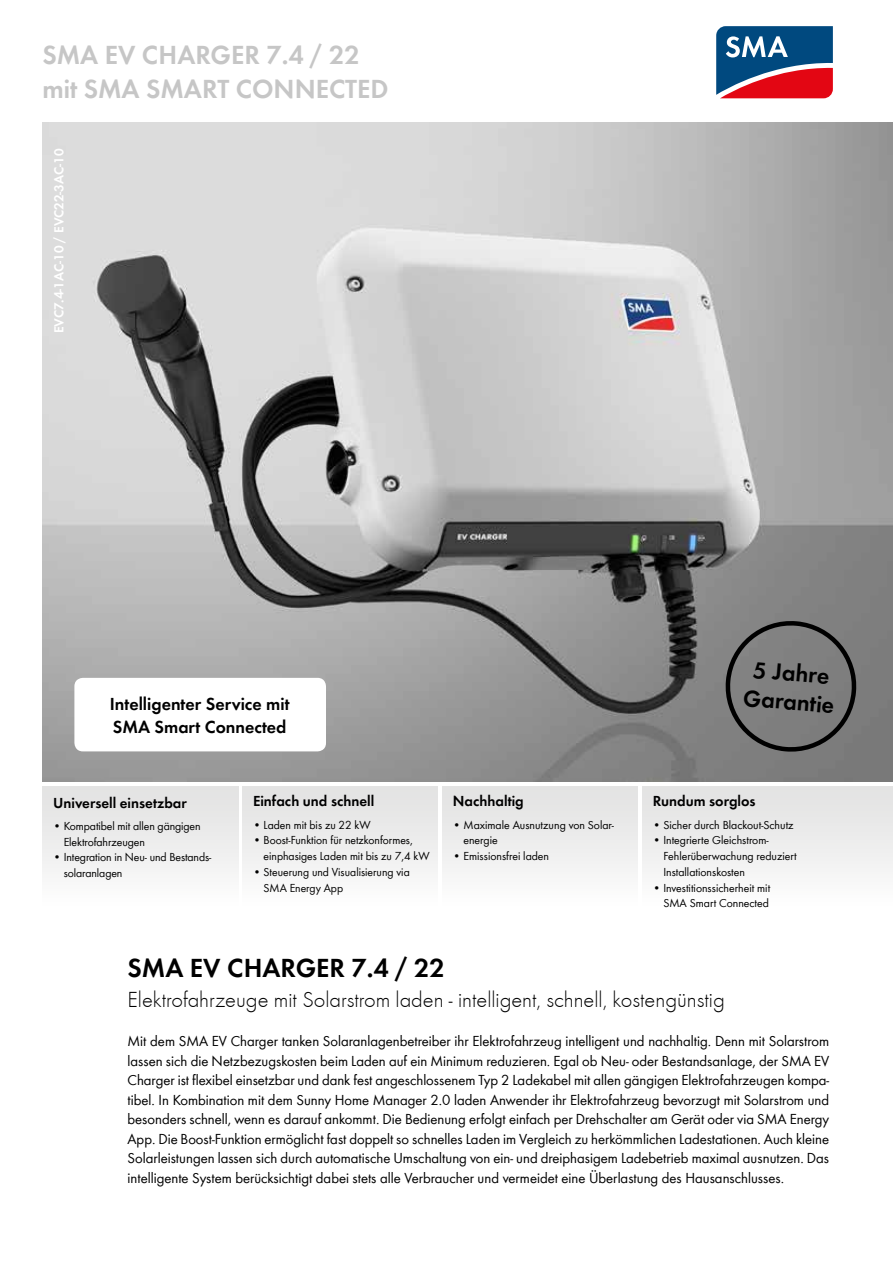
<style>
.page{position:relative;width:893px;height:1263px;background:#fff}
.page>*{position:absolute;margin:0;border:0;box-sizing:border-box;transform-origin:0 0}
.t1{font:600 27px/34.5px "SMA Futura Global";color:#c6c6c6}
.t2{font:600 27px "SMA Futura Global";color:#000}
.t3{font:600 24px/28.8px "SMA Futura Global";color:#000;text-align:center}
.t4{font:300 22.5px "SMA Futura Global";color:#000}
.t5{font:600 18px/22.5px "SMA Futura Global";color:#000}
.t6{font:15px/19.5px "SMA Futura Global";color:#000;text-align:justify}
.t7{font:600 15px "SMA Futura Global";color:#000}
.t8{font:600 13.5px "SMA Futura Global";color:#fff}
.t9{font:12px/15.8px "SMA Futura Global";color:#000}
</style>
<div class="page">
<svg style="left:716px;top:26px;width:117px;height:72px;background:#635174"></svg>
<img style="left:43px;top:122px;width:850px;height:659px">
<div style="left:74px;top:678px;width:252px;height:73px;background:#fff;border-radius:9px"></div>
<div style="left:43px;top:787px;width:195px;height:119px;background:linear-gradient(to bottom,#e1e1e1,#fdfdfd)"></div>
<div style="left:242px;top:787px;width:196px;height:119px;background:linear-gradient(to bottom,#e1e1e1,#fdfdfd)"></div>
<div style="left:442px;top:787px;width:196px;height:119px;background:linear-gradient(to bottom,#e1e1e1,#fdfdfd)"></div>
<div style="left:642px;top:787px;width:251px;height:119px;background:linear-gradient(to bottom,#e1e1e1,#fdfdfd)"></div>
<svg style="left:720px;top:616px;width:142px;height:138px;background:#747474"></svg>
<h1 class="t1" style="left:43px;top:37px;width:348px">SMA EV CHARGER 7.4 / 22 mit SMA SMART CONNECTED</h1>
<p class="t8" style="left:51px;top:333px;width:186px;rotate:-90deg">EVC7.4-1AC-10 / EVC22-3AC-10</p>
<p class="t5" style="left:110px;top:693px;width:181px">Intelligenter Service mit<br>SMA Smart Connected</p>
<p class="t7" style="left:53px;top:794px;width:135px">Universell einsetzbar</p>
<p class="t9" style="left:64px;top:818px;width:138px;text-indent:-11px">• Kompatibel mit allen gängigen<br>Elektrofahrzeugen</p>
<p class="t9" style="left:64px;top:849px;width:149px;text-indent:-11px">• Integration in Neu- und Bestands&shy;solaranlagen</p>
<p class="t7" style="left:253px;top:792px;width:123px">Einfach und schnell</p>
<p class="t9" style="left:253px;top:816px;width:119px">• Laden mit bis zu 22 kW</p>
<p class="t9" style="left:264px;top:832px;width:167px;text-indent:-11px">• Boost-Funktion für netzkonformes, einphasiges Laden mit bis zu 7,4 kW</p>
<p class="t9" style="left:264px;top:864px;width:148px;text-indent:-11px">• Steuerung und Visualisierung via<br>SMA Energy App</p>
<p class="t7" style="left:453px;top:792px;width:72px">Nachhaltig</p>
<p class="t9" style="left:463px;top:816px;width:152px;text-indent:-11px">• Maximale Ausnutzung von Solar&shy;energie</p>
<p class="t9" style="left:453px;top:848px;width:98px">• Emissionsfrei laden</p>
<h2 class="t3" style="left:747px;top:654px;width:93px;rotate:5deg">5 Jahre<br>Garantie</h2>
<p class="t7" style="left:653px;top:792px;width:104px">Rundum sorglos</p>
<p class="t9" style="left:653px;top:816px;width:142px">• Sicher durch Blackout-Schutz</p>
<p class="t9" style="left:663px;top:832px;width:135px;text-indent:-11px">• Integrierte Gleichstrom-<br>Fehlerüberwachung reduziert<br>Installationskosten</p>
<p class="t9" style="left:653px;top:879px;width:119px;text-align:right">• Investitionssicherheit mit<br>SMA Smart Connected</p>
<h1 class="t2" style="left:128px;top:952px;width:319px">SMA EV CHARGER 7.4 / 22</h1>
<h3 class="t4" style="left:128px;top:986px;width:599px">Elektrofahrzeuge mit Solarstrom laden - intelligent, schnell, kostengünstig</h3>
<p class="t6" style="left:128px;top:1031px;width:703px">Mit dem SMA EV Charger tanken Solaranlagenbetreiber ihr Elektrofahrzeug intelligent und nachhaltig. Denn mit Solarstrom lassen sich die Netzbezugskosten beim Laden auf ein Minimum reduzieren. Egal ob Neu- oder Bestandsanlage, der SMA EV Charger ist flexibel einsetzbar und dank fest angeschlossenem Typ 2 Ladekabel mit allen gängigen Elektrofahrzeugen kompa&shy;tibel. In Kombination mit dem Sunny Home Manager 2.0 laden Anwender ihr Elektrofahrzeug bevorzugt mit Solarstrom und besonders schnell, wenn es darauf ankommt. Die Bedienung erfolgt einfach per Drehschalter am Gerät oder via SMA Energy App. Die Boost-Funktion ermöglicht fast doppelt so schnelles Laden im Vergleich zu herkömmlichen Ladestationen. Auch kleine Solarleistungen lassen sich durch automatische Umschaltung von ein- und dreiphasigem Ladebetrieb maximal ausnutzen. Das intelligente System berücksichtigt dabei stets alle Verbraucher und vermeidet eine Überlastung des Hausanschlusses.</p>
</div>
